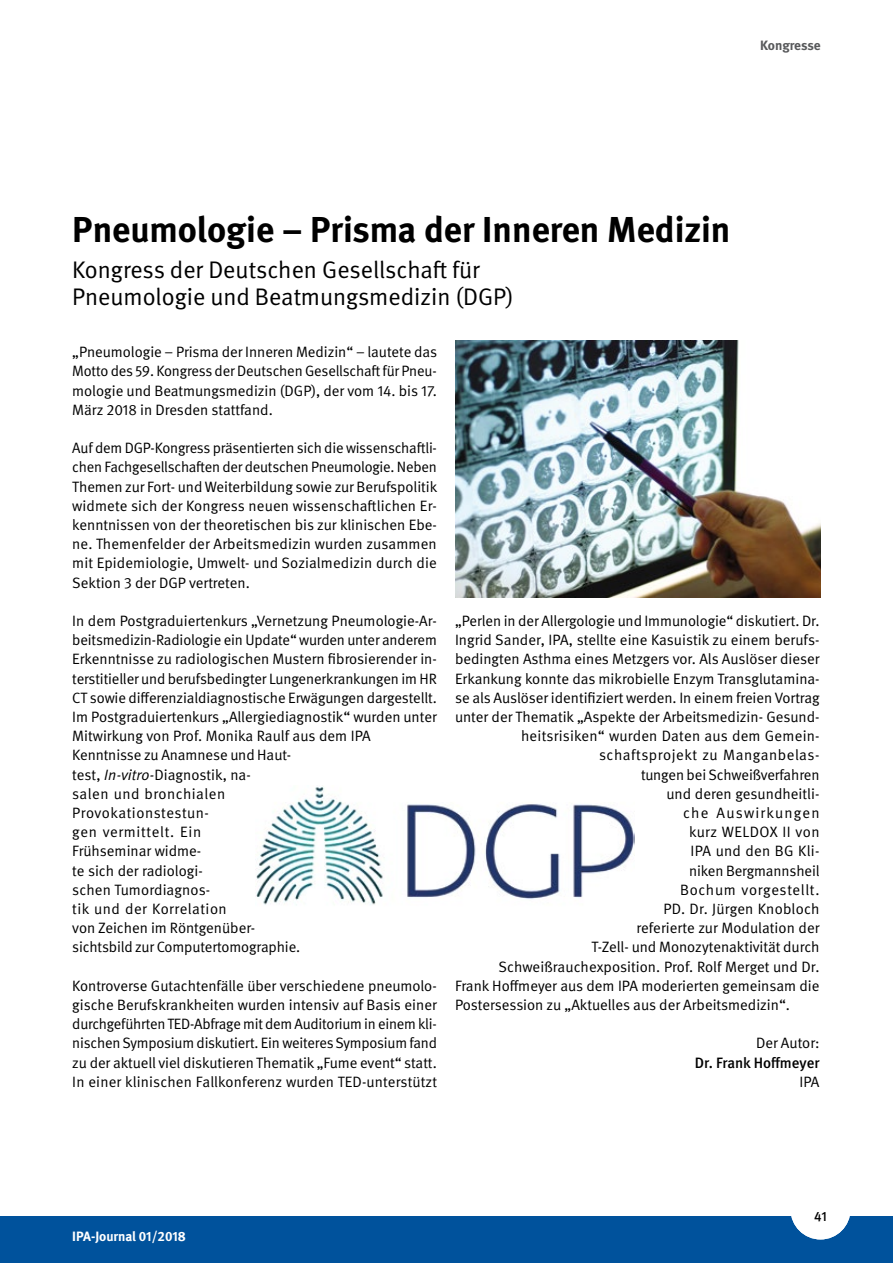
<style>
.page{position:relative;width:893px;height:1263px;background:#fff}
.page>*{position:absolute;margin:0;border:0;box-sizing:border-box;transform-origin:0 0}
.t1{font:700 36px "DGUV Meta";color:#000}
.t2{font:24px/27px "DGUV Meta";color:#000}
.t3{font:15px/19.2px "DGUV Meta";color:#000;text-align:justify}
.t4{font:15px "DGUV Meta";letter-spacing:.04em;color:#000}
.t5{font:15px "DGUV Meta";letter-spacing:.02em;color:#000}
.t6{font:500 15px "DGUV Meta";color:#000}
.t7{font:15px "DGUV Meta";letter-spacing:.085em;color:#000}
.t8{font:15px "DGUV Meta";letter-spacing:.03em;color:#000}
.t9{font:700 13.5px "DGUV Meta";letter-spacing:-.005em;color:#fff}
.t10{font:700 13.5px "DGUV Meta";color:#58595b}
.t11{font:500 13.5px "DGUV Meta";color:#000}
.s1{font-style:italic}
</style>
<div class="page">
<div style="left:0;top:1216px;width:893px;height:47px;background:#00529c"></div>
<div style="left:791px;top:1179px;width:59px;height:60px;background:#fff;border-radius:50%"></div>
<img style="left:255px;top:787px;width:380px;height:118px">
<img style="left:455px;top:340px;width:366px;height:257px">
<p class="t10" style="left:760px;top:37px;width:62px">Kongresse</p>
<h1 class="t1" style="left:72px;top:208px;width:660px">Pneumologie – Prisma der Inneren Medizin</h1>
<h2 class="t2" style="left:72px;top:257px;width:443px">Kongress der Deutschen Gesellschaft für<br>Pneumologie und Beatmungsmedizin (DGP)</h2>
<p class="t3" style="left:72px;top:343px;width:366px">„Pneumologie – Prisma der Inneren Medizin“ – lautete das Motto des 59. Kongress der Deutschen Gesellschaft für Pneu&shy;mologie und Beatmungsmedizin (DGP), der vom 14. bis 17.<br>März 2018 in Dresden stattfand.</p>
<p class="t3" style="left:72px;top:439px;width:366px">Auf dem DGP-Kongress präsentierten sich die wissenschaftli&shy;chen Fachgesellschaften der deutschen Pneumologie. Neben Themen zur Fort- und Weiterbildung sowie zur Berufspolitik widmete sich der Kongress neuen wissenschaftlichen Er&shy;kenntnissen von der theoretischen bis zur klinischen Ebe&shy;ne. Themenfelder der Arbeitsmedizin wurden zusammen mit Epidemiologie, Umwelt- und Sozialmedizin durch die Sektion 3 der DGP vertreten.</p>
<p class="t3" style="left:72px;top:612px;width:366px;text-align:left">In dem Postgraduiertenkurs „Vernetzung Pneumologie-Ar&shy;beitsmedizin-Radiologie ein Update“ wurden unter anderem Erkenntnisse zu radiologischen Mustern fibrosierender in&shy;terstitieller und berufsbedingter Lungenerkrankungen im HR CT sowie differenzialdiagnostische Erwägungen dargestellt.<br>Im Postgraduiertenkurs „Allergiediagnostik“ wurden unter Mitwirkung von Prof. Monika Raulf aus dem IPA Kenntnisse zu Anamnese und Haut-<br>test, <span class="s1">In-vitro-</span>Diagnostik, na-<br>salen und bronchialen<br>Provokationstestun-<br>gen vermittelt. Ein<br>Frühseminar widme-<br>te sich der radiologi-<br>schen Tumordiagnos-<br>tik und der Korrelation<br>von Zeichen im Röntgenüber-<br>sichtsbild zur Computertomographie.</p>
<p class="t3" style="left:72px;top:976px;width:366px">Kontroverse Gutachtenfälle über verschiedene pneumolo&shy;gische Berufskrankheiten wurden intensiv auf Basis einer durchgeführten TED-Abfrage mit dem Auditorium in einem kli&shy;nischen Symposium diskutiert. Ein weiteres Symposium fand zu der aktuell viel diskutieren Thematik „Fume event“ statt.<br>In einer klinischen Fallkonferenz wurden TED-unterstützt</p>
<p class="t3" style="left:455px;top:612px;width:366px">„Perlen in der Allergologie und Immunologie“ diskutiert. Dr.</p>
<p class="t3" style="left:455px;top:631px;width:366px">Ingrid Sander, IPA, stellte eine Kasuistik zu einem berufs-</p>
<p class="t3" style="left:455px;top:650px;width:366px">bedingten Asthma eines Metzgers vor. Als Auslöser dieser</p>
<p class="t3" style="left:455px;top:669px;width:366px">Erkankung konnte das mikrobielle Enzym Transglutamina-</p>
<p class="t3" style="left:455px;top:688px;width:366px">se als Auslöser identifiziert werden. In einem freien Vortrag</p>
<p class="t3" style="left:455px;top:708px;width:366px">unter der Thematik „Aspekte der Arbeitsmedizin- Gesund-</p>
<p class="t3" style="left:521px;top:727px;width:300px">heitsrisiken“ wurden Daten aus dem Gemein-</p>
<p class="t4" style="left:599px;top:746px;width:222px">schaftsprojekt zu Manganbelas-</p>
<p class="t3" style="left:641px;top:765px;width:180px">tungen bei Schweißverfahren</p>
<p class="t3" style="left:666px;top:784px;width:155px">und deren gesundheitli-</p>
<p class="t7" style="left:683px;top:804px;width:138px">che Auswirkungen</p>
<p class="t8" style="left:689px;top:823px;width:132px">kurz WELDOX II von</p>
<p class="t5" style="left:690px;top:842px;width:131px">IPA und den BG Kli-</p>
<p class="t3" style="left:689px;top:861px;width:132px">niken Bergmannsheil</p>
<p class="t4" style="left:680px;top:881px;width:141px">Bochum vorgestellt.</p>
<p class="t5" style="left:663px;top:900px;width:157px">PD. Dr. Jürgen Knobloch</p>
<p class="t3" style="left:636px;top:919px;width:184px">referierte zur Modulation der</p>
<p class="t3" style="left:591px;top:938px;width:229px">T-Zell- und Monozytenaktivität durch</p>
<p class="t3" style="left:498px;top:957px;width:322px">Schweißrauchexposition. Prof. Rolf Merget und Dr.</p>
<p class="t3" style="left:455px;top:976px;width:366px">Frank Hoffmeyer aus dem IPA moderierten gemeinsam die</p>
<p class="t3" style="left:455px;top:996px;width:336px">Postersession zu „Aktuelles aus der Arbeitsmedizin“.</p>
<p class="t3" style="left:756px;top:1034px;width:65px">Der Autor:</p>
<p class="t6" style="left:695px;top:1054px;width:126px">Dr. Frank Hoffmeyer</p>
<p class="t3" style="left:799px;top:1072px;width:21px">IPA</p>
<p class="t9" style="left:72px;top:1228px;width:115px">IPA-Journal 01/2018</p>
<p class="t11" style="left:814px;top:1209px;width:14px">41</p>
</div>
